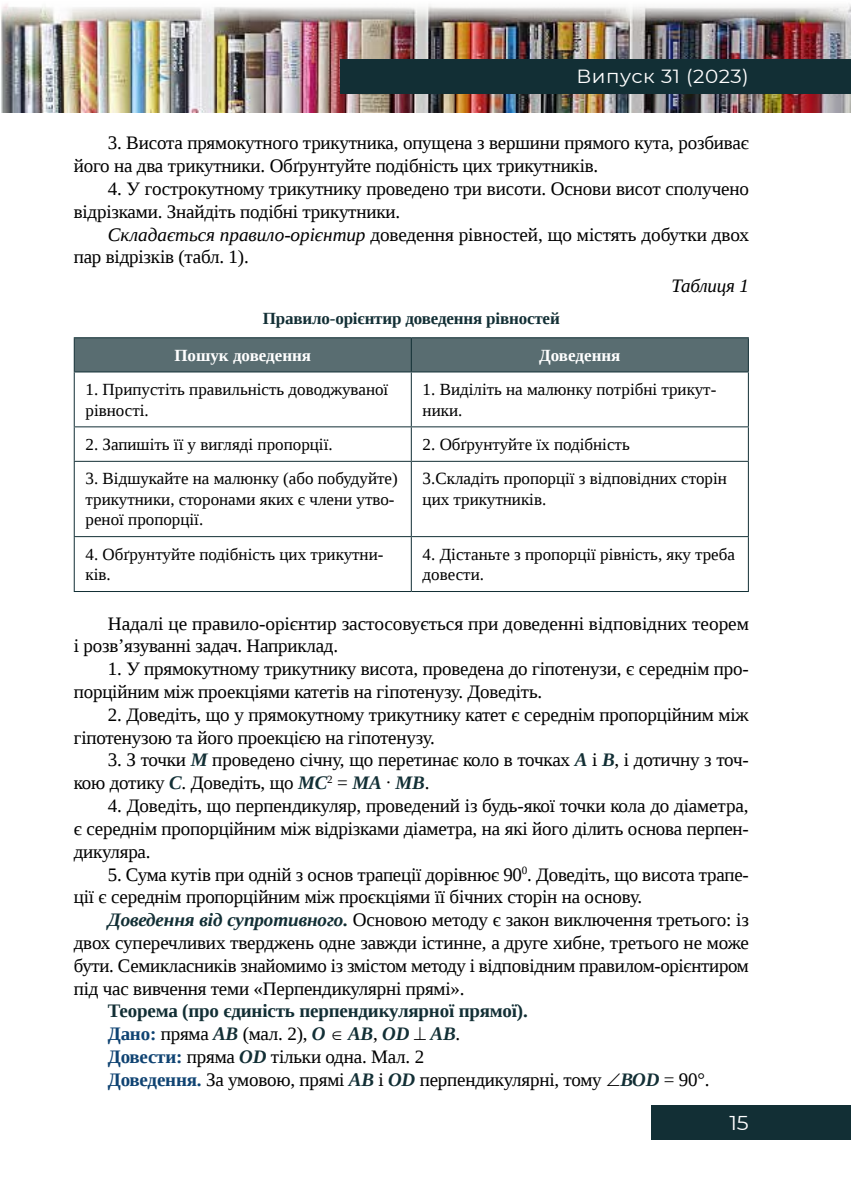
<style>
.page{position:relative;width:851px;height:1191px;background:#fff}
.page>*{position:absolute;margin:0;border:0;box-sizing:border-box;transform-origin:0 0}
.t1{font:20px "Montserrat";color:#fff;scale:1.05 1}
.t2{font:19px/22.8px "Liberation Serif";letter-spacing:-.01em;color:#000}
.t3{font:19px "Montserrat";letter-spacing:.025em;color:#fff;scale:1.05 1}
.t4{font:italic 19px "Liberation Serif";letter-spacing:-.01em;color:#000}
.t5{font:17px/20.4px "Liberation Serif";color:#000}
.t6{font:700 17px "Liberation Serif";letter-spacing:-.01em;color:#122f35}
.t7{font:700 17px "Liberation Serif";color:#fff}
.s1{font-style:italic}
.s2{font-weight:700;font-style:italic;color:#122f35}
.s3{font-family:"Roboto"}
.s4{font-weight:700;color:#122f35}
.s5{font-weight:700;color:#0f4372}
</style>
<div class="page">
<img style="left:1px;top:4px;width:849px;height:109px">
<div style="left:340px;top:60px;width:510px;height:34px;background:#122f35"></div>
<div style="left:651px;top:1106px;width:199px;height:34px;background:#122f35"></div>
<div style="left:75px;top:338px;width:672px;height:33px;background:#596d71"></div>
<hr style="left:411px;top:338px;width:1px;height:33px;background:#122f35">
<hr style="left:411px;top:372px;width:1px;height:54px;background:#122f35">
<hr style="left:74px;top:426px;width:337px;height:1px;background:#122f35">
<hr style="left:411px;top:426px;width:337px;height:1px;background:#122f35">
<hr style="left:411px;top:427px;width:1px;height:34px;background:#122f35">
<hr style="left:74px;top:461px;width:337px;height:1px;background:#122f35">
<hr style="left:411px;top:461px;width:337px;height:1px;background:#122f35">
<hr style="left:411px;top:462px;width:1px;height:74px;background:#122f35">
<hr style="left:74px;top:536px;width:337px;height:1px;background:#122f35">
<hr style="left:411px;top:536px;width:337px;height:1px;background:#122f35">
<hr style="left:411px;top:537px;width:1px;height:54px;background:#122f35">
<hr style="left:74px;top:372px;width:1px;height:54px;background:#122f35">
<hr style="left:747px;top:372px;width:1px;height:54px;background:#122f35">
<hr style="left:74px;top:427px;width:1px;height:34px;background:#122f35">
<hr style="left:747px;top:427px;width:1px;height:34px;background:#122f35">
<hr style="left:74px;top:462px;width:1px;height:74px;background:#122f35">
<hr style="left:747px;top:462px;width:1px;height:74px;background:#122f35">
<hr style="left:74px;top:537px;width:1px;height:54px;background:#122f35">
<hr style="left:747px;top:537px;width:1px;height:54px;background:#122f35">
<hr style="left:74px;top:591px;width:337px;height:1px;background:#122f35">
<hr style="left:411px;top:591px;width:337px;height:1px;background:#122f35">
<hr style="left:74px;top:337px;width:337px;height:1px;background:#122f35">
<hr style="left:74px;top:338px;width:1px;height:33px;background:#122f35">
<hr style="left:411px;top:337px;width:337px;height:1px;background:#122f35">
<hr style="left:747px;top:338px;width:1px;height:33px;background:#122f35">
<hr style="left:74px;top:371px;width:337px;height:1px;background:#122f35">
<hr style="left:411px;top:371px;width:337px;height:1px;background:#122f35">
<p class="t3" style="left:576px;top:63px;width:166px">Випуск 31 (2023)</p>
<p class="t2" style="left:74px;top:131px;width:676px;text-indent:34px">3. Висота прямокутного трикутника, опущена з вершини прямого кута, розбиває його на два трикутники. Обґрунтуйте подібність цих трикутників.</p>
<p class="t2" style="left:74px;top:177px;width:676px;text-indent:34px">4. У гострокутному трикутнику проведено три висоти. Основи висот сполучено відрізками. Знайдіть подібні трикутники.</p>
<p class="t2" style="left:74px;top:223px;width:676px;text-indent:34px"><span class="s1">Складається правило-орієнтир</span> доведення рівностей, що містять добутки двох пар відрізків (табл. 1).</p>
<p class="t4" style="left:671px;top:273px;width:79px">Таблиця 1</p>
<p class="t6" style="left:263px;top:306px;width:298px">Правило-орієнтир доведення рівностей</p>
<p class="t7" style="left:174px;top:343px;width:138px">Пошук доведення</p>
<p class="t7" style="left:539px;top:343px;width:83px">Доведення</p>
<p class="t5" style="left:86px;top:379px;width:304px">1. Припустіть правильність доводжуваної рівності.</p>
<p class="t5" style="left:422px;top:379px;width:295px">1. Виділіть на малюнку потрібні трикут&shy;ники.</p>
<p class="t5" style="left:86px;top:434px;width:248px">2. Запишіть її у вигляді пропорції.</p>
<p class="t5" style="left:422px;top:434px;width:208px">2. Обґрунтуйте їх подібність</p>
<p class="t5" style="left:86px;top:468px;width:313px">3. Відшукайте на малюнку (або побудуйте) трикутники, сторонами яких є члени утво&shy;реної пропорції.</p>
<p class="t5" style="left:422px;top:468px;width:306px">3.Складіть пропорції з відповідних сторін цих трикутників.</p>
<p class="t5" style="left:86px;top:544px;width:299px">4. Обґрунтуйте подібність цих трикутни&shy;ків.</p>
<p class="t5" style="left:422px;top:544px;width:314px">4. Дістаньте з пропорції рівність, яку треба довести.</p>
<p class="t2" style="left:74px;top:612px;width:676px;text-indent:34px">Надалі це правило-орієнтир застосовується при доведенні відповідних теорем і розв’язуванні задач. Наприклад.</p>
<p class="t2" style="left:74px;top:657px;width:676px;text-indent:34px">1. У прямокутному трикутнику висота, проведена до гіпотенузи, є середнім про&shy;порційним між проекціями катетів на гіпотенузу. Доведіть.</p>
<p class="t2" style="left:74px;top:703px;width:676px;text-indent:34px">2. Доведіть, що у прямокутному трикутнику катет є середнім пропорційним між гіпотенузою та його проекцією на гіпотенузу.</p>
<p class="t2" style="left:74px;top:748px;width:676px;text-indent:34px">3. З точки <span class="s2">М</span> проведено січну, що перетинає коло в точках <span class="s2">А</span> і <span class="s2">В</span>, і дотичну з точ&shy;кою дотику <span class="s2">С</span>. Доведіть, що <span class="s2">МС</span><sup>2</sup> = <span class="s2">МА</span> <span class="s3">·</span> <span class="s2">МВ</span>.</p>
<p class="t2" style="left:74px;top:794px;width:676px;text-align:justify;text-indent:34px">4. Доведіть, що перпендикуляр, проведений із будь-якої точки кола до діаметра, є середнім пропорційним між відрізками діаметра, на які його ділить основа перпен&shy;дикуляра.</p>
<p class="t2" style="left:74px;top:862px;width:676px;text-indent:34px">5. Сума кутів при одній з основ трапеції дорівнює 90<sup>0</sup>. Доведіть, що висота трапе&shy;ції є середнім пропорційним між проєкціями її бічних сторін на основу.</p>
<p class="t2" style="left:74px;top:908px;width:676px;text-align:justify;text-indent:34px"><span class="s2">Доведення від супротивного.</span> Основою методу є закон виключення третього: із двох суперечливих тверджень одне завжди істинне, а друге хибне, третього не може бути. Семикласників знайомимо із змістом методу і відповідним правилом-орієнтиром під час вивчення теми «Перпендикулярні прямі».</p>
<p class="t2" style="left:108px;top:999px;width:603px"><span class="s4">Теорема (про єдиність перпендикулярної прямої).<br></span><span class="s5">Дано:</span> пряма <span class="s2">АВ</span> (мал. 2), <span class="s2">О</span> ∈ <span class="s2">АВ</span>, <span class="s2">ОD</span> ⊥ <span class="s2">АВ</span>.<br><span class="s5">Довести:</span> пряма <span class="s2">ОD</span> тільки одна. Мал. 2<br><span class="s5">Доведення.</span> За умовою, прямі <span class="s2">АВ</span> і <span class="s2">ОD</span> перпендикулярні, тому ∠<span class="s2">ВОD</span> = 90°.</p>
<p class="t1" style="left:729px;top:1109px;width:20px">15</p>
</div>
